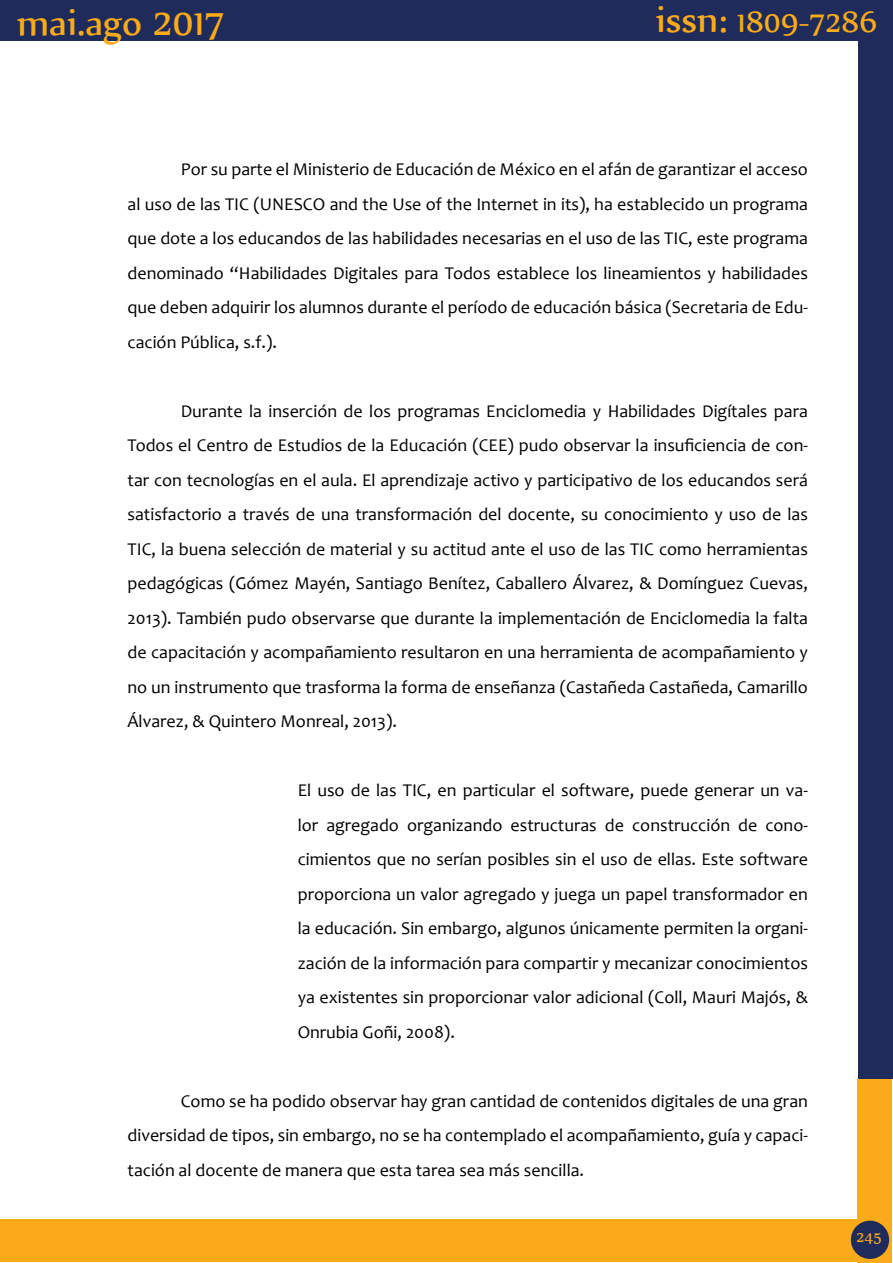
<style>
.page{position:relative;width:893px;height:1263px;background:#fff}
.page>*{position:absolute;margin:0;border:0;box-sizing:border-box;transform-origin:0 0}
.t1{font:45px "Nyala";color:#fbaa19}
.t2{font:36px "Nyala";color:#fbaa19}
.t3{font:18px/34.5px "Candara";color:#000;text-align:justify}
.t4{font:18px "Nyala";color:#fbaa19}
.s1{font-size:45px}
</style>
<div class="page">
<div style="left:858px;top:0;width:34px;height:1079px;background:#1e2b5b"></div>
<div style="left:0;top:0;width:890px;height:41px;background:#1e2b5b"></div>
<div style="left:857px;top:1079px;width:34px;height:184px;background:#fbaa19"></div>
<div style="left:0;top:1219px;width:860px;height:43px;background:#fbaa19"></div>
<div style="left:851px;top:1221px;width:38px;height:38px;background:#1e2b5b;border-radius:50%"></div>
<h1 class="t1" style="left:17px;top:-6px;width:210px">mai.ago 2017</h1>
<h2 class="t2" style="left:656px;top:0;width:223px"><span class="s1">issn:</span> 1809-7286</h2>
<p class="t3" style="left:128px;top:152px;width:682px;text-indent:53px">Por su parte el Ministerio de Educación de México en el afán de garantizar el acceso al uso de las TIC (UNESCO and the Use of the Internet in its), ha establecido un programa que dote a los educandos de las habilidades necesarias en el uso de las TIC, este programa denominado “Habilidades Digitales para Todos establece los lineamientos y habilidades que deben adquirir los alumnos durante el período de educación básica (Secretaria de Edu&shy;cación Pública, s.f.).</p>
<p class="t3" style="left:128px;top:393px;width:682px;text-indent:53px">Durante la inserción de los programas Enciclomedia y Habilidades Digítales para Todos el Centro de Estudios de la Educación (CEE) pudo observar la insuficiencia de con&shy;tar con tecnologías en el aula. El aprendizaje activo y participativo de los educandos será satisfactorio a través de una transformación del docente, su conocimiento y uso de las TIC, la buena selección de material y su actitud ante el uso de las TIC como herramientas pedagógicas (Gómez Mayén, Santiago Benítez, Caballero Álvarez, &amp; Domínguez Cuevas, 2013). También pudo observarse que durante la implementación de Enciclomedia la falta de capacitación y acompañamiento resultaron en una herramienta de acompañamiento y no un instrumento que trasforma la forma de enseñanza (Castañeda Castañeda, Camarillo Álvarez, &amp; Quintero Monreal, 2013).</p>
<p class="t3" style="left:298px;top:773px;width:512px">El uso de las TIC, en particular el software, puede generar un va&shy;lor agregado organizando estructuras de construcción de cono&shy;cimientos que no serían posibles sin el uso de ellas. Este software proporciona un valor agregado y juega un papel transformador en la educación. Sin embargo, algunos únicamente permiten la organi&shy;zación de la información para compartir y mecanizar conocimientos ya existentes sin proporcionar valor adicional (Coll, Mauri Majós, &amp; Onrubia Goñi, 2008).</p>
<p class="t3" style="left:128px;top:1083px;width:682px;text-indent:53px">Como se ha podido observar hay gran cantidad de contenidos digitales de una gran diversidad de tipos, sin embargo, no se ha contemplado el acompañamiento, guía y capaci&shy;tación al docente de manera que esta tarea sea más sencilla.</p>
<p class="t4" style="left:856px;top:1226px;width:27px">245</p>
</div>
